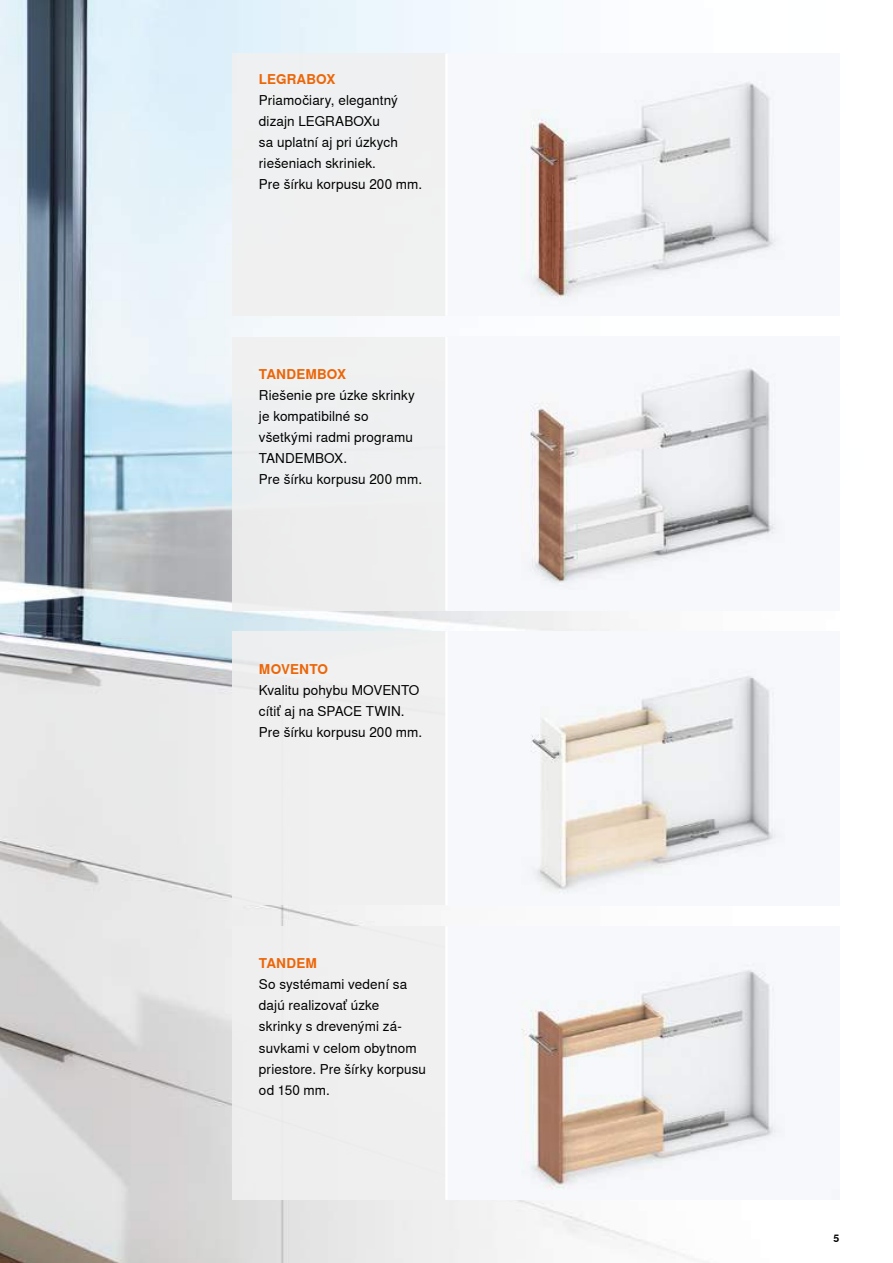
<style>
.page{position:relative;width:893px;height:1263px;background:#fff}
.page>*{position:absolute;margin:0;border:0;box-sizing:border-box;transform-origin:0 0}
.t1{font:13.5px/21px "Nimbus Sans Global";letter-spacing:.01em;color:#000}
.t2{font:700 13.5px "Nimbus Sans Global";letter-spacing:.005em;color:#ec6608}
.t3{font:700 10.5px "Nimbus Sans Global";color:#000}
</style>
<div class="page">
<img style="left:0;top:0;width:695px;height:1263px">
<div style="left:232px;top:337px;width:214px;height:273px;background:#f0f0f0"></div>
<div style="left:232px;top:54px;width:214px;height:262px;background:#f0f0f0"></div>
<div style="left:232px;top:926px;width:214px;height:274px;background:#f0f0f0"></div>
<div style="left:232px;top:631px;width:214px;height:274px;background:#f0f0f0"></div>
<img style="left:448px;top:337px;width:334px;height:273px">
<img style="left:448px;top:54px;width:334px;height:262px">
<img style="left:448px;top:926px;width:337px;height:274px">
<img style="left:448px;top:631px;width:337px;height:274px">
<hr style="left:445px;top:337px;width:3px;height:273px;background:#fff">
<hr style="left:445px;top:54px;width:3px;height:262px;background:#fff">
<hr style="left:445px;top:926px;width:3px;height:274px;background:#fff">
<hr style="left:445px;top:631px;width:3px;height:274px;background:#fff">
<p class="t2" style="left:259px;top:72px;width:78px">LEGRABOX</p>
<p class="t1" style="left:259px;top:90px;width:165px">Priamočiary, elegantný dizajn LEGRABOXu<br>sa uplatní aj pri úzkych riešeniach skriniek.<br>Pre šírku korpusu 200 mm.</p>
<p class="t2" style="left:259px;top:366px;width:89px">TANDEMBOX</p>
<p class="t1" style="left:259px;top:384px;width:165px">Riešenie pre úzke skrinky je kompatibilné so všetkými radmi programu<br>TANDEMBOX.<br>Pre šírku korpusu 200 mm.</p>
<p class="t2" style="left:259px;top:661px;width:71px">MOVENTO</p>
<p class="t1" style="left:259px;top:679px;width:165px">Kvalitu pohybu MOVENTO cítiť aj na SPACE TWIN.<br>Pre šírku korpusu 200 mm.</p>
<p class="t2" style="left:259px;top:956px;width:60px">TANDEM</p>
<p class="t1" style="left:259px;top:974px;width:169px">So systémami vedení sa dajú realizovať úzke<br>skrinky s drevenými zá&shy;suvkami v celom obytnom priestore. Pre šírky korpusu od 150 mm.</p>
<p class="t3" style="left:833px;top:1232px;width:7px">5</p>
</div>
